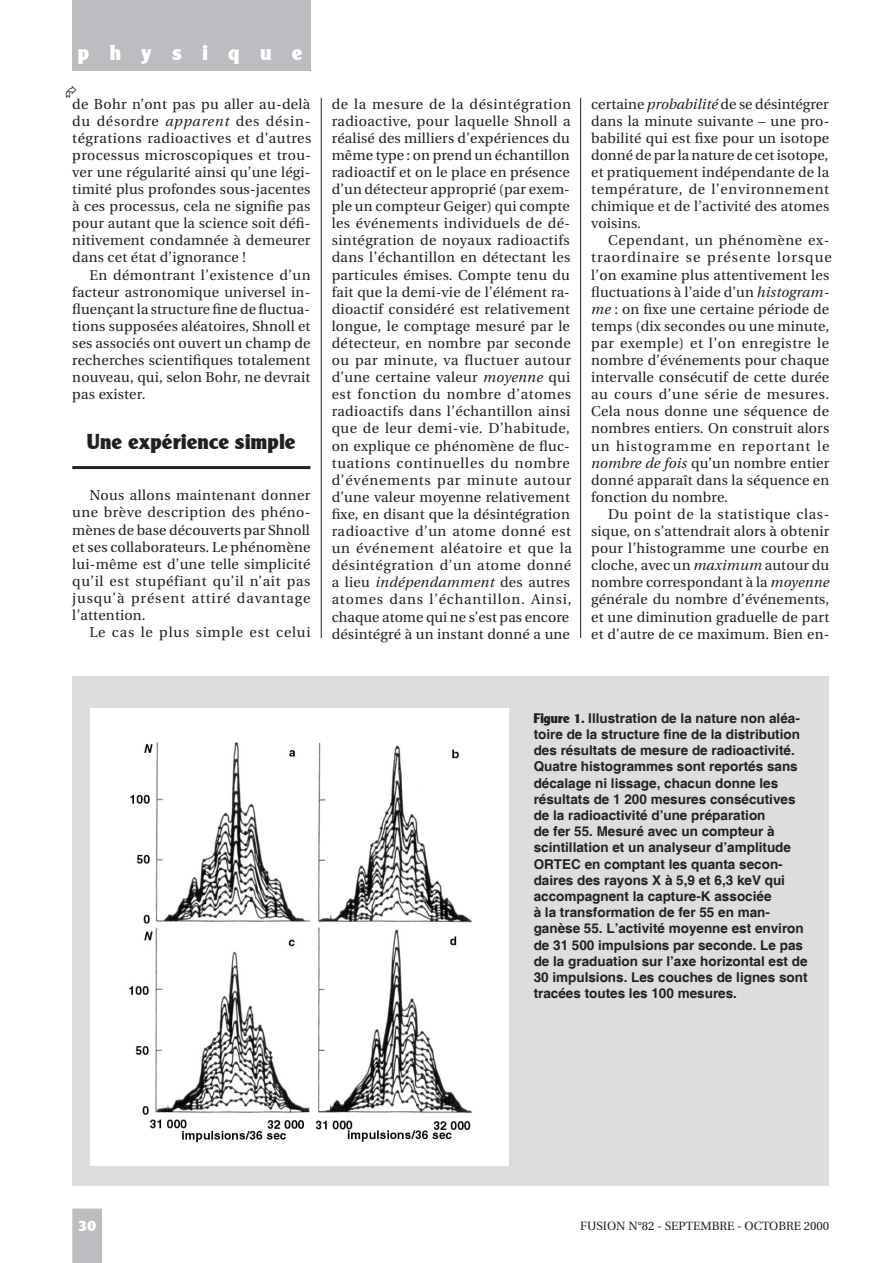
<style>
.page{position:relative;width:893px;height:1263px;background:#fff}
.page>*{position:absolute;margin:0;border:0;box-sizing:border-box;transform-origin:0 0}
.t1{font:21px "Clear Black DB Normal";letter-spacing:.015em;color:#231f20}
.t2{font:21px "Clear Black DB Normal";letter-spacing:.98em;color:#fff}
.t3{font:15px "Clear Black DB Normal";color:#fff}
.t4{font:14.25px/17.1px "Utopia";letter-spacing:.02em;color:#231f20;text-align:justify}
.t5{font:14.25px "Utopia";letter-spacing:.055em;color:#231f20}
.t6{font:700 13.5px/16.2px "Helvetica";color:#231f20}
.t7{font:12px "Utopia";color:#231f20}
.s1{font-style:italic}
.s2{font-family:"Clear Black DB Normal";font-weight:400}
</style>
<div class="page">
<div style="left:72px;top:0;width:238px;height:71px;background:#bcbdc0"></div>
<hr style="left:321px;top:98px;width:1px;height:1087px;background:#231f20">
<hr style="left:580px;top:98px;width:1px;height:1087px;background:#231f20">
<div style="left:72px;top:1208px;width:30px;height:55px;background:#bcbdc0"></div>
<div style="left:310px;top:638px;width:299px;height:561px;background:#fff"></div>
<div style="left:72px;top:676px;width:757px;height:509px;background:#dcdddf"></div>
<hr style="left:72px;top:466px;width:238px;height:3px;background:#231f20">
<div style="left:90px;top:708px;width:418px;height:457px;background:#fff"></div>
<img style="left:129px;top:742px;width:343px;height:401px">
<h1 class="t2" style="left:78px;top:40px;width:226px">physique</h1>
<p class="t4" style="left:72px;top:95px;width:241px">de Bohr n’ont pas pu aller au-delà du désordre <span class="s1">apparent</span> des désin&shy;tégrations radioactives et d’autres processus microscopiques et trou&shy;ver une régularité ainsi qu’une légi&shy;timité plus profondes sous-jacentes à ces processus, cela ne signifie pas pour autant que la science soit défi&shy;nitivement condamnée à demeurer dans cet état d’ignorance !</p>
<p class="t4" style="left:72px;top:266px;width:240px;text-indent:17px">En démontrant l’existence d’un facteur astronomique universel in&shy;fluençant la structure fine de fluctua&shy;tions supposées aléatoires, Shnoll et ses associés ont ouvert un champ de recherches scientifiques totalement nouveau, qui, selon Bohr, ne devrait pas exister.</p>
<h1 class="t1" style="left:87px;top:430px;width:210px">Une expérience simple</h1>
<p class="t4" style="left:72px;top:487px;width:240px;text-indent:17px">Nous allons maintenant donner une brève description des phéno&shy;mènes de base découverts par Shnoll et ses collaborateurs. Le phénomène lui-même est d’une telle simplicité qu’il est stupéfiant qu’il n’ait pas jusqu’à présent attiré davantage l’attention.</p>
<p class="t5" style="left:89px;top:624px;width:223px">Le cas le plus simple est celui</p>
<p class="t4" style="left:332px;top:95px;width:242px;text-align:left">de la mesure de la désintégration radioactive, pour laquelle Shnoll a réalisé des milliers d’expériences du même type : on prend un échantillon radioactif et on le place en présence d’un détecteur approprié (par exem&shy;ple un compteur Geiger) qui compte les événements individuels de dé&shy;sintégration de noyaux radioactifs dans l’échantillon en détectant les particules émises. Compte tenu du fait que la demi-vie de l’élément ra&shy;dioactif considéré est relativement longue, le comptage mesuré par le détecteur, en nombre par seconde ou par minute, va fluctuer autour d’une certaine valeur <span class="s1">moyenne</span> qui est fonction du nombre d’atomes radioactifs dans l’échantillon ainsi que de leur demi-vie. D’habitude, on explique ce phénomène de fluc&shy;tuations continuelles du nombre d’événements par minute autour d’une valeur moyenne relativement fixe, en disant que la désintégration radioactive d’un atome donné est un événement aléatoire et que la désintégration d’un atome donné a lieu <span class="s1">indépendamment</span> des autres atomes dans l’échantillon. Ainsi, chaque atome qui ne s’est pas encore désintégré à un instant donné a une</p>
<p class="t4" style="left:591px;top:95px;width:240px">certaine <span class="s1">probabilité</span> de se désintégrer dans la minute suivante – une pro&shy;babilité qui est fixe pour un isotope donné de par la nature de cet isotope, et pratiquement indépendante de la température, de l’environnement chimique et de l’activité des atomes voisins.</p>
<p class="t4" style="left:591px;top:232px;width:242px;text-align:left;text-indent:17px">Cependant, un phénomène ex&shy;traordinaire se présente lorsque l’on examine plus attentivement les fluctuations à l’aide d’un <span class="s1">histogram&shy;me</span> : on fixe une certaine période de temps (dix secondes ou une minute, par exemple) et l’on enregistre le nombre d’événements pour chaque intervalle consécutif de cette durée au cours d’une série de mesures.<br>Cela nous donne une séquence de nombres entiers. On construit alors un histogramme en reportant le <span class="s1">nombre de fois</span> qu’un nombre entier donné apparaît dans la séquence en fonction du nombre.</p>
<p class="t4" style="left:591px;top:506px;width:240px;text-indent:17px">Du point de la statistique clas&shy;sique, on s’attendrait alors à obtenir pour l’histogramme une courbe en cloche, avec un <span class="s1">maximum</span> autour du nombre correspondant à la <span class="s1">moyenne </span>générale du nombre d’événements, et une diminution graduelle de part et d’autre de ce maximum. Bien en-</p>
<p class="t6" style="left:534px;top:710px;width:275px"><span class="s2">Figure 1.</span> Illustration de la nature non aléa&shy;toire de la structure fine de la distribution des résultats de mesure de radioactivité.<br>Quatre histogrammes sont reportés sans décalage ni lissage, chacun donne les résultats de 1 200 mesures consécutives de la radioactivité d’une préparation<br>de fer 55. Mesuré avec un compteur à scintillation et un analyseur d’amplitude ORTEC en comptant les quanta secon&shy;daires des rayons X à 5,9 et 6,3 keV qui accompagnent la capture-K associée<br>à la transformation de fer 55 en man&shy;ganèse 55. L’activité moyenne est environ de 31 500 impulsions par seconde. Le pas de la graduation sur l’axe horizontal est de 30 impulsions. Les couches de lignes sont tracées toutes les 100 mesures.</p>
<p class="t3" style="left:78px;top:1217px;width:19px">30</p>
<p class="t7" style="left:580px;top:1219px;width:251px">FUSION N°82 - SEPTEMBRE - OCTOBRE 2000</p>
</div>
